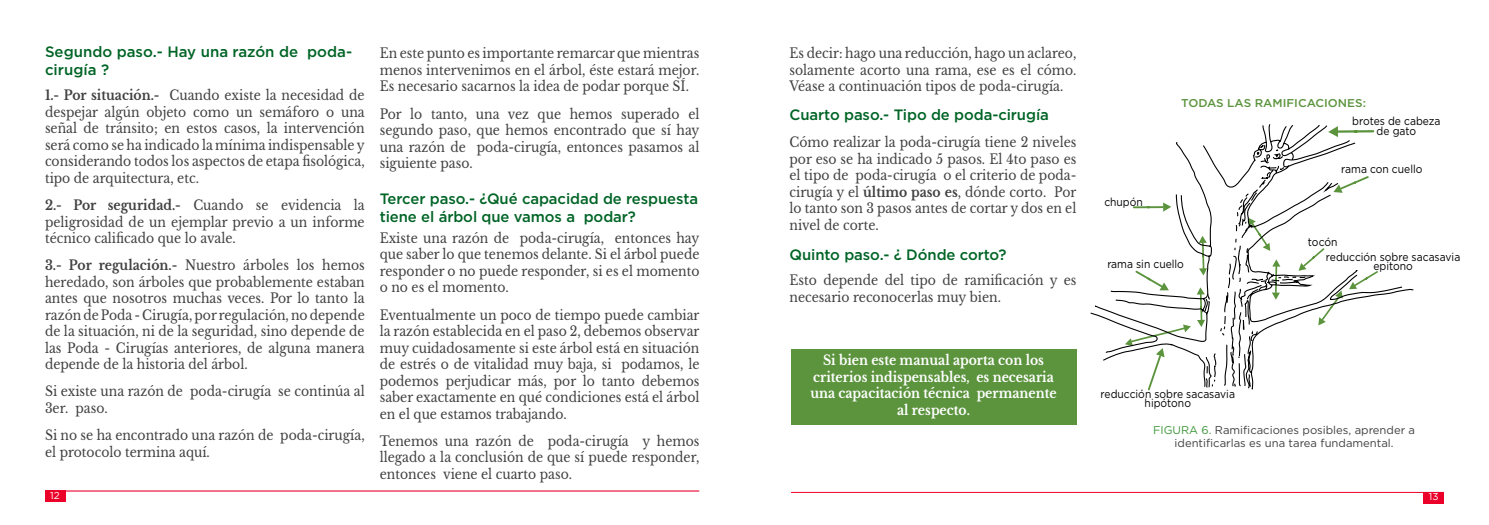
<style>
.page{position:relative;width:1489px;height:525px;background:#fff}
.page>*{position:absolute;margin:0;border:0;box-sizing:border-box;transform-origin:0 0}
.t1{font:500 15px/18px "Gotham";letter-spacing:-.005em;color:#006426}
.t2{font:13.75px/16.5px "Libre Baskerville";color:#414042;text-align:justify;scale:.9 1}
.t3{font:700 13.75px/16.5px "Libre Baskerville";color:#fff;text-align:center;scale:.9 1}
.t4{font:11.5px/9.1px "Gotham";color:#000;text-align:center;scale:.9 1}
.t5{font:500 11.38px "Gotham";color:#5c943e;scale:1.04 1}
.t6{font:11.25px/13.5px "Gotham";color:#414042;text-align:center}
.t7{font:10px "Gotham";color:#fff}
.s1{font-weight:700}
.s2{color:#3e973b}
</style>
<div class="page">
<hr style="left:791px;top:492px;width:652px;height:1px;background:#eb0029">
<hr style="left:46px;top:490px;width:653px;height:1px;background:#eb0029">
<div style="left:45px;top:490px;width:20px;height:11px;background:#eb0029"></div>
<div style="left:1423px;top:492px;width:20px;height:11px;background:#eb0029"></div>
<div style="left:790px;top:349px;width:286px;height:75px;background:#5c943e"></div>
<svg style="left:1090px;top:124px;width:324px;height:266px"></svg>
<p class="t1" style="left:45px;top:43px;width:308px">Segundo paso.- Hay una razón de poda&shy;cirugía ?</p>
<p class="t2" style="left:45px;top:87px;width:357px"><span class="s1">1.- Por situación.-</span> Cuando existe la necesidad de despejar algún objeto como un semáforo o una señal de tránsito; en estos casos, la intervención será como se ha indicado la mínima indispensable y considerando todos los aspectos de etapa fisológica, tipo de arquitectura, etc.</p>
<p class="t2" style="left:45px;top:197px;width:357px"><span class="s1">2.- Por seguridad.-</span> Cuando se evidencia la peligrosidad de un ejemplar previo a un informe técnico calificado que lo avale.</p>
<p class="t2" style="left:45px;top:257px;width:357px"><span class="s1">3.- Por regulación.-</span> Nuestro árboles los hemos heredado, son árboles que probablemente estaban antes que nosotros muchas veces. Por lo tanto la razón de Poda - Cirugía, por regulación, no depende de la situación, ni de la seguridad, sino depende de las Poda - Cirugías anteriores, de alguna manera depende de la historia del árbol.</p>
<p class="t2" style="left:45px;top:383px;width:357px">Si existe una razón de poda-cirugía se continúa al<br>3er. paso.</p>
<p class="t2" style="left:45px;top:427px;width:357px">Si no se ha encontrado una razón de poda-cirugía, el protocolo termina aquí.</p>
<p class="t2" style="left:380px;top:45px;width:357px">En este punto es importante remarcar que mientras menos intervenimos en el árbol, éste estará mejor.<br>Es necesario sacarnos la idea de podar porque SÍ.</p>
<p class="t2" style="left:380px;top:105px;width:357px">Por lo tanto, una vez que hemos superado el segundo paso, que hemos encontrado que sí hay una razón de poda-cirugía, entonces pasamos al siguiente paso.</p>
<p class="t1" style="left:380px;top:189px;width:320px">Tercer paso.- ¿Qué capacidad de respuesta tiene el árbol que vamos a podar?</p>
<p class="t2" style="left:380px;top:229px;width:357px">Existe una razón de poda-cirugía, entonces hay que saber lo que tenemos delante. Si el árbol puede responder o no puede responder, si es el momento o no es el momento.</p>
<p class="t2" style="left:380px;top:306px;width:357px">Eventualmente un poco de tiempo puede cambiar la razón establecida en el paso 2, debemos observar muy cuidadosamente si este árbol está en situación de estrés o de vitalidad muy baja, si podamos, le podemos perjudicar más, por lo tanto debemos saber exactamente en qué condiciones está el árbol en el que estamos trabajando.</p>
<p class="t2" style="left:380px;top:432px;width:357px">Tenemos una razón de poda-cirugía y hemos llegado a la conclusión de que sí puede responder, entonces viene el cuarto paso.</p>
<p class="t2" style="left:789px;top:45px;width:320px">Es decir: hago una reducción, hago un aclareo, solamente acorto una rama, ese es el cómo.<br>Véase a continuación tipos de poda-cirugía.</p>
<p class="t1" style="left:789px;top:105px;width:261px">Cuarto paso.- Tipo de poda-cirugía</p>
<p class="t2" style="left:789px;top:134px;width:320px">Cómo realizar la poda-cirugía tiene 2 niveles por eso se ha indicado 5 pasos. El 4to paso es el tipo de poda-cirugía o el criterio de poda&shy;cirugía y el <span class="s1">último paso es</span>, dónde corto. Por lo tanto son 3 pasos antes de cortar y dos en el nivel de corte.</p>
<p class="t1" style="left:789px;top:246px;width:218px">Quinto paso.- ¿ Dónde corto?</p>
<p class="t2" style="left:789px;top:272px;width:320px">Esto depende del tipo de ramificación y es necesario reconocerlas muy bien.</p>
<p class="t3" style="left:810px;top:352px;width:275px">Si bien este manual aporta con los criterios indispensables, es necesaria una capacitación técnica permanente al respecto.</p>
<p class="t4" style="left:1104px;top:197px;width:44px">chupón</p>
<p class="t5" style="left:1181px;top:96px;width:179px">TODAS LAS RAMIFICACIONES:</p>
<p class="t4" style="left:1351px;top:116px;width:100px">brotes de cabeza de gato</p>
<p class="t4" style="left:1341px;top:164px;width:92px">rama con cuello</p>
<p class="t4" style="left:1107px;top:258px;width:87px">rama sin cuello</p>
<p class="t4" style="left:1100px;top:389px;width:151px">reducción sobre sacasavia hipótono</p>
<p class="t4" style="left:1325px;top:234px;width:151px;line-height:14.6px;text-align:left;text-indent:-18px">tocón<br>reducción sobre sacasavia</p>
<p class="t4" style="left:1373px;top:261px;width:45px">epitono</p>
<p class="t6" style="left:1152px;top:422px;width:263px"><span class="s2">FIGURA 6.</span> Ramificaciones posibles, aprender a identificarlas es una tarea fundamental.</p>
<p class="t7" style="left:50px;top:488px;width:11px">12</p>
<p class="t7" style="left:1428px;top:490px;width:11px">13</p>
</div>
